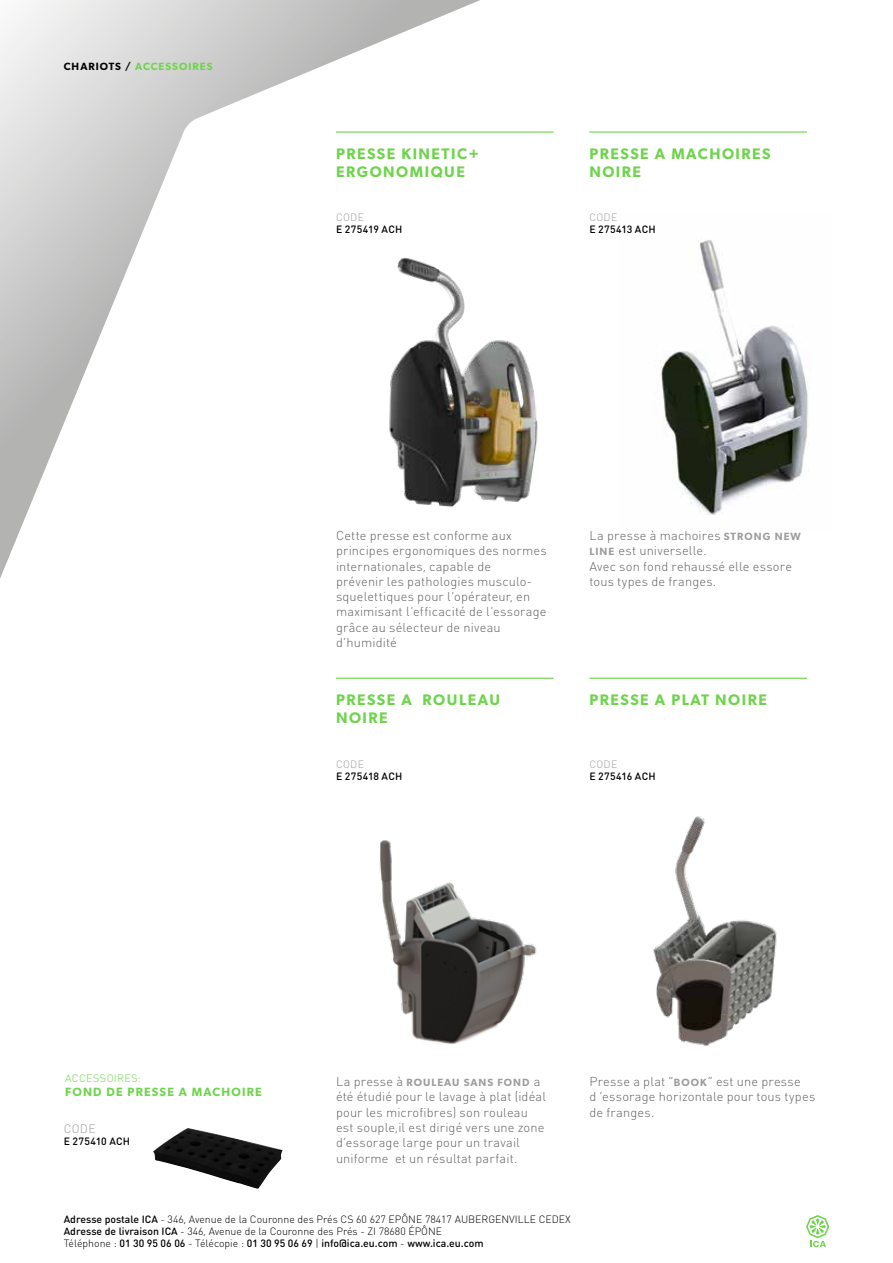
<style>
.page{position:relative;width:893px;height:1263px;background:#fff}
.page>*{position:absolute;margin:0;border:0;box-sizing:border-box;transform-origin:0 0}
.t1{font:600 15.3px/18.3px "Gibson";letter-spacing:.1em;color:#6ed44c}
.t2{font:300 12.75px/15.3px "DIN Round Pro";letter-spacing:.015em;color:#646363}
.t3{font:600 12px "Gibson";letter-spacing:.1em;color:#6ed44c}
.t4{font:300 12px "DIN Round Pro";color:#9d9d9c}
.t5{font:300 10.65px "DIN Round Pro";letter-spacing:.03em;color:#6ed44c}
.t6{font:300 10.5px/12px "DIN Round Pro";color:#000}
.t7{font:500 10.5px "DIN Round Pro";letter-spacing:.025em;color:#000}
.t8{font:600 10.5px "Gibson";letter-spacing:.1em;color:#9d9d9c}
.t9{font:600 10.5px "Gibson";letter-spacing:.1em;color:#6ed44c}
.t10{font:300 10.5px "DIN Round Pro";letter-spacing:.03em;color:#9d9d9c}
.s1{color:#000}
.s2{font-family:"Gibson";font-weight:600;font-size:10.5px;color:#9d9d9c}
.s3{font-family:"DIN Round Pro";font-weight:300;font-size:12.75px;color:#646363}
.s4{font-weight:500}
</style>
<div class="page">
<svg style="left:0;top:0;width:480px;height:578px"></svg>
<img style="left:153px;top:1128px;width:130px;height:61px">
<hr style="left:336px;top:131px;width:218px;height:2px;background:#6ed44c">
<img style="left:660px;top:240px;width:149px;height:275px">
<hr style="left:589px;top:131px;width:218px;height:2px;background:#6ed44c">
<img style="left:379px;top:840px;width:158px;height:204px">
<hr style="left:336px;top:678px;width:218px;height:1px;background:#6ed44c">
<img style="left:653px;top:816px;width:124px;height:230px">
<hr style="left:589px;top:678px;width:218px;height:1px;background:#6ed44c">
<img style="left:387px;top:256px;width:151px;height:261px">
<svg style="left:806px;top:1215px;width:23px;height:32px"></svg>
<p class="t9" style="left:64px;top:61px;width:150px"><span class="s1">CHARIOTS /</span> ACCESSOIRES</p>
<p class="t1" style="left:336px;top:144px;width:145px">PRESSE KINETIC+<br>ERGONOMIQUE</p>
<p class="t10" style="left:336px;top:211px;width:29px">CODE</p>
<p class="t7" style="left:336px;top:222px;width:68px">E 275419 ACH</p>
<p class="t1" style="left:589px;top:144px;width:183px">PRESSE A MACHOIRES<br>NOIRE</p>
<p class="t10" style="left:589px;top:211px;width:29px">CODE</p>
<p class="t7" style="left:589px;top:222px;width:68px">E 275413 ACH</p>
<p class="t2" style="left:336px;top:527px;width:212px">Cette presse est conforme aux principes ergonomiques des normes internationales, capable de<br>prévenir les pathologies musculo&shy;squelettiques pour l’opérateur, en maximisant l’efficacité de l’essorage grâce au sélecteur de niveau d’humidité</p>
<p class="t1" style="left:336px;top:690px;width:165px">PRESSE A ROULEAU<br>NOIRE</p>
<p class="t10" style="left:336px;top:757px;width:29px">CODE</p>
<p class="t7" style="left:336px;top:769px;width:68px">E 275418 ACH</p>
<p class="t2" style="left:589px;top:527px;width:213px">La presse à machoires <span class="s2">STRONG NEW<br>LINE</span> est universelle.<br>Avec son fond rehaussé elle essore tous types de franges.</p>
<p class="t1" style="left:589px;top:690px;width:179px">PRESSE A PLAT NOIRE</p>
<p class="t10" style="left:589px;top:757px;width:29px">CODE</p>
<p class="t7" style="left:589px;top:769px;width:68px">E 275416 ACH</p>
<p class="t5" style="left:65px;top:1071px;width:77px">ACCESSOIRES:</p>
<p class="t3" style="left:65px;top:1085px;width:198px">FOND DE PRESSE A MACHOIRE</p>
<p class="t4" style="left:64px;top:1120px;width:33px">CODE</p>
<p class="t7" style="left:64px;top:1134px;width:68px">E 275410 ACH</p>
<p class="t8" style="left:336px;top:1076px;width:206px"><span class="s3">La presse à</span> ROULEAU SANS FOND <span class="s3">a</span></p>
<p class="t2" style="left:336px;top:1089px;width:212px">été étudié pour le lavage à plat (idéal pour les microfibres) son rouleau est souple,il est dirigé vers une zone d’essorage large pour un travail uniforme et un résultat parfait.</p>
<p class="t6" style="left:64px;top:1213px;width:508px"><span class="s4">Adresse postale ICA</span> - 346, Avenue de la Couronne des Prés CS 60 627 EPÔNE 78417 AUBERGENVILLE CEDEX<br><span class="s4">Adresse de livraison ICA</span> - 346, Avenue de la Couronne des Prés - ZI 78680 ÉPÔNE<br>Téléphone : <span class="s4">01 30 95 06 06</span> - Télécopie : <span class="s4">01 30 95 06 69</span> | <span class="s4">info@ica.eu.com</span> - <span class="s4">www.ica.eu.com</span></p>
<p class="t2" style="left:589px;top:1073px;width:227px">Presse a plat “<span class="s2">BOOK</span>” est une presse<br>d ‘essorage horizontale pour tous types de franges.</p>
</div>
